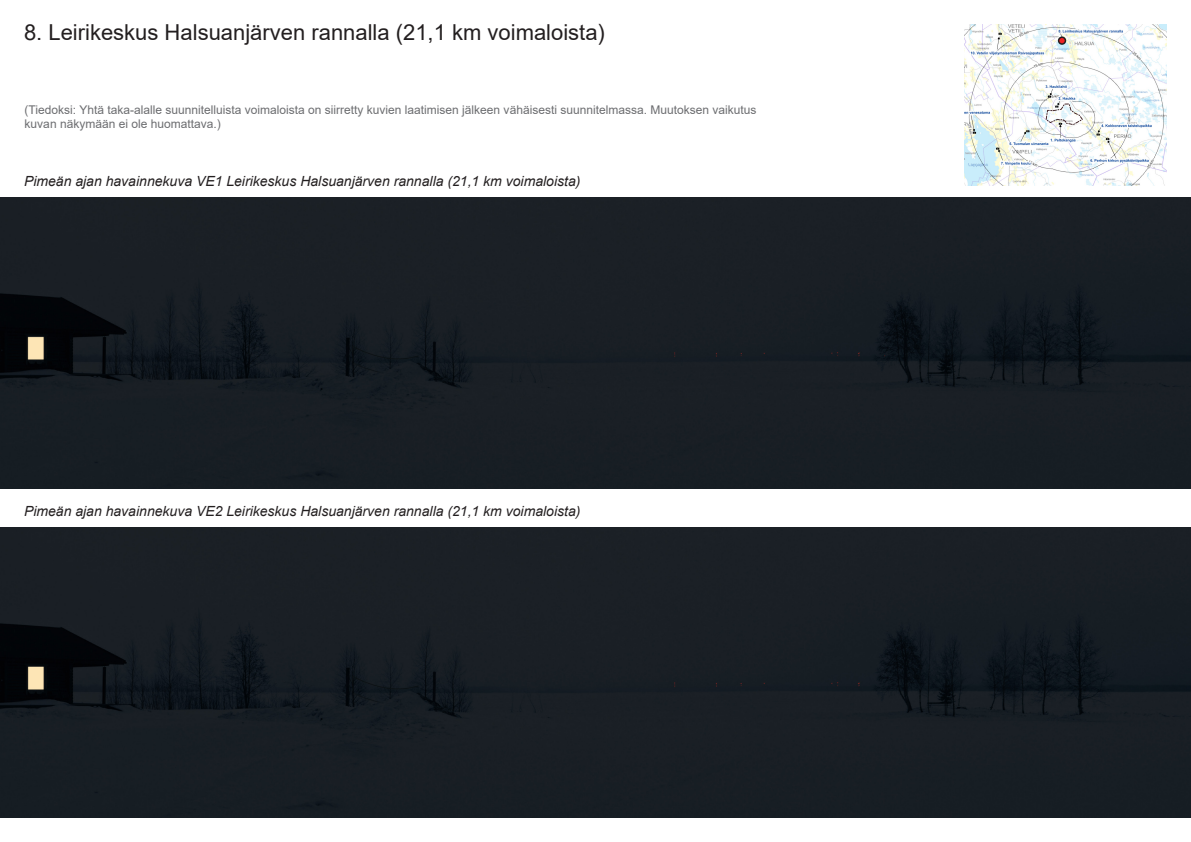
<style>
.page{position:relative;width:1191px;height:842px;background:#fff}
.page>*{position:absolute;margin:0;border:0;box-sizing:border-box;transform-origin:0 0}
.Paragraph_Style_1{font:22px "Arial";color:#231f20}
.Paragraph_Style_2{font:italic 14px "Arial";color:#231f20}
.t1{font:12px/14.4px "Arial";color:#6c6d70}
</style>
<div class="page">
<img style="left:964px;top:24px;width:203px;height:162px">
<div style="left:1058px;top:37px;width:7px;height:7px;background:#ee2123;border-radius:50%"></div>
<div style="left:1057px;top:36px;width:9px;height:9px;border:2px solid #231f20;border-radius:50%"></div>
<img style="left:0;top:527px;width:1191px;height:291px">
<img style="left:0;top:198px;width:1191px;height:290px">
<p class="Paragraph_Style_1" style="left:24px;top:17px;width:582px">8. Leirikeskus Halsuanjärven rannalla (21,1 km voimaloista)</p>
<p class="t1" style="left:25px;top:102px;width:733px">(Tiedoksi: Yhtä taka-alalle suunnitelluista voimaloista on siirretty kuvien laatimisen jälkeen vähäisesti suunnitelmassa. Muutoksen vaikutus kuvan näkymään ei ole huomattava.)</p>
<p class="Paragraph_Style_2" style="left:24px;top:172px;width:558px">Pimeän ajan havainnekuva VE1 Leirikeskus Halsuanjärven rannalla (21,1 km voimaloista)</p>
<p class="Paragraph_Style_2" style="left:24px;top:502px;width:558px">Pimeän ajan havainnekuva VE2 Leirikeskus Halsuanjärven rannalla (21,1 km voimaloista)</p>
</div>
